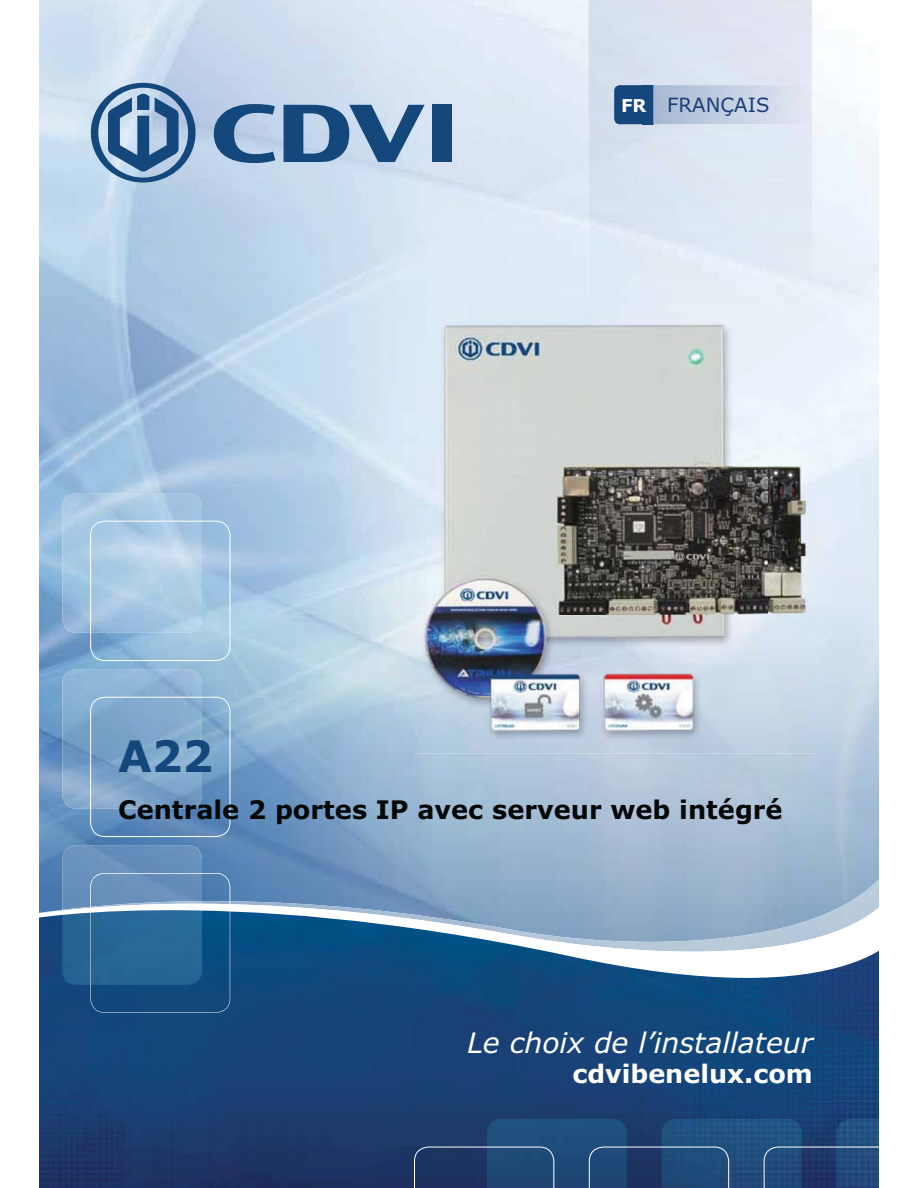
<style>
.page{position:relative;width:918px;height:1188px;background:#fff}
.page>*{position:absolute;margin:0;border:0;box-sizing:border-box;transform-origin:0 0}
.t1{font:700 43.35px "Verdana";color:#14477c}
.t2{font:italic 28.35px "Verdana";color:#fff}
.t3{font:700 25.65px "Verdana";color:#040809}
.t4{font:700 25.5px "Verdana";color:#fff}
.t5{font:19.65px "Verdana";color:#1a4074}
.s1{font-weight:700;font-size:17.7px;color:#fff}
.s2{color:#1b4075}
.s3{color:#1a4176}
</style>
<div class="page">
<img style="left:39px;top:0;width:395px;height:496px">
<img style="left:434px;top:0;width:377px;height:294px">
<img style="left:811px;top:0;width:1px;height:49px">
<img style="left:780px;top:49px;width:99px;height:818px">
<img style="left:39px;top:496px;width:49px;height:371px">
<img style="left:188px;top:496px;width:246px;height:371px">
<img style="left:88px;top:633px;width:100px;height:36px">
<img style="left:88px;top:809px;width:100px;height:36px">
<img style="left:39px;top:1020px;width:49px;height:168px">
<img style="left:188px;top:1020px;width:345px;height:168px">
<img style="left:533px;top:1020px;width:49px;height:99px">
<img style="left:830px;top:1020px;width:49px;height:127px">
<img style="left:88px;top:1020px;width:100px;height:168px">
<img style="left:582px;top:1020px;width:248px;height:122px">
<img style="left:627px;top:1142px;width:35px;height:5px">
<img style="left:801px;top:1142px;width:29px;height:5px">
<img style="left:62px;top:845px;width:140px;height:22px">
<img style="left:837px;top:1119px;width:42px;height:28px">
<img style="left:62px;top:669px;width:140px;height:140px;border-radius:14px">
<img style="left:662px;top:1119px;width:139px;height:69px">
<img style="left:62px;top:493px;width:140px;height:140px;border-radius:14px">
<img style="left:487px;top:1119px;width:140px;height:69px">
<svg style="left:764px;top:1147px;width:115px;height:41px;background:#254676"></svg>
<div style="left:90px;top:697px;width:140px;height:140px;border:1px solid #fff;border-radius:14px"></div>
<svg style="left:589px;top:1147px;width:140px;height:41px;background:#234876"></svg>
<div style="left:90px;top:521px;width:140px;height:140px;border:1px solid #fff;border-radius:14px"></div>
<svg style="left:414px;top:1147px;width:140px;height:41px;background:#23416e"></svg>
<svg style="left:39px;top:867px;width:840px;height:153px;background:#2c5c8c"></svg>
<img style="left:39px;top:879px;width:840px;height:25px">
<img style="left:62px;top:901px;width:28px;height:3px">
<svg style="left:90px;top:873px;width:140px;height:140px;background:#3e6e9c"></svg>
<svg style="left:39px;top:904px;width:840px;height:71px"></svg>
<svg style="left:214px;top:104px;width:61px;height:59px;background:#7192b7"></svg>
<svg style="left:284px;top:105px;width:141px;height:57px;background:#688bb0"></svg>
<div style="left:432px;top:105px;width:20px;height:57px;background:#14477c"></div>
<svg style="left:87px;top:83px;width:110px;height:100px;background:#7a9abd"></svg>
<div style="left:642px;top:85px;width:11px;height:39px;background:#14477c"></div>
<div style="left:614px;top:85px;width:39px;height:39px;background:#14477c;border-radius:6px"></div>
<img style="left:653px;top:85px;width:159px;height:39px">
<img style="left:669px;top:98px;width:99px;height:18px">
<img style="left:414px;top:294px;width:405px;height:460px">
<div style="left:588px;top:294px;width:224px;height:20px;background:#e6eff7"></div>
<p class="t5" style="left:621px;top:97px;width:150px"><span class="s1">FR</span> FRAN<span class="s2">ÇA</span><span class="s3">IS</span></p>
<h1 class="t1" style="left:118px;top:740px;width:97px">A22</h1>
<p class="t3" style="left:118px;top:800px;width:666px">Centrale 2 portes IP avec serveur web intégré</p>
<p class="t2" style="left:467px;top:1026px;width:347px">Le choix de l’installateur</p>
<p class="t4" style="left:573px;top:1064px;width:242px">cdvibenelux.com</p>
</div>
